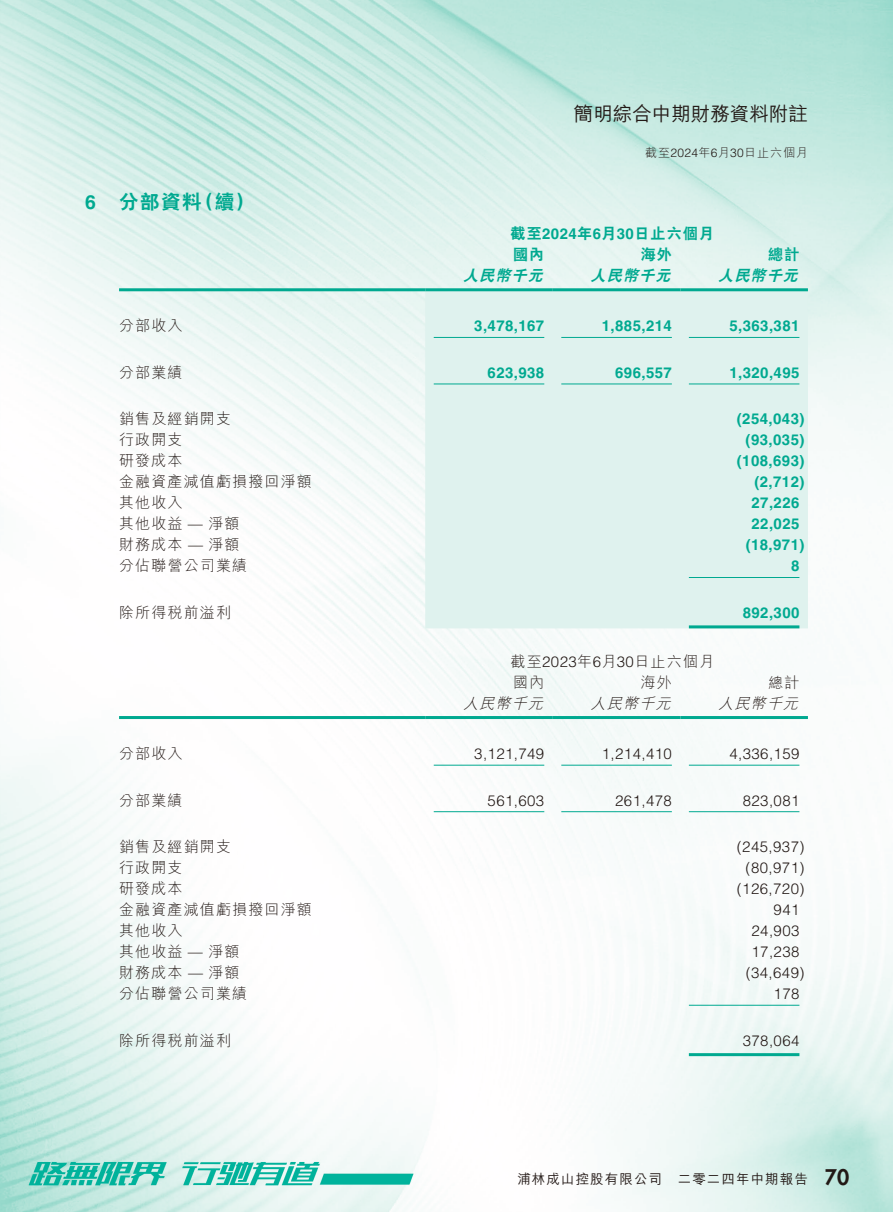
<style>
.page{position:relative;width:893px;height:1212px;background:#fff}
.page>*{position:absolute;margin:0;border:0;box-sizing:border-box;transform-origin:0 0}
.t1{font:800 21px "Futura Std";color:#231916}
.t2{font:500 19.5px "M Hei HK";color:#231916}
.t3{font:800 19.5px "C Hei 2 HK";color:#00a990}
.t4{font:700 19.5px "Helvetica LT Std";color:#00a990}
.t5{font:300 15px "M Hei HK";letter-spacing:.08em;color:#231916}
.t6{font:700 15px "Helvetica LT Std";letter-spacing:.03em;color:#00a990}
.t7{font:300 15px "Helvetica LT Std";letter-spacing:.03em;color:#231916}
.t8{font:800 15px "C Hei 2 HK";letter-spacing:.08em;color:#00a990}
.t9{font:italic 800 15px "C Hei 2 HK";color:#00a990}
.t10{font:italic 300 15px "M Hei HK";color:#231916}
.t11{font:500 13.5px "M Hei HK";letter-spacing:.08em;color:#231916}
.t12{font:300 12px "M Hei HK";letter-spacing:.08em;color:#231916}
.s1{font-family:"Helvetica LT Std"}
.s2{font-family:"Helvetica LT Std";font-weight:700}
</style>
<div class="page">
<img style="left:0;top:0;width:893px;height:1212px">
<div style="left:425px;top:291px;width:383px;height:337px;background:#dff2ee"></div>
<hr style="left:119px;top:288px;width:306px;height:3px;background:#00a990">
<hr style="left:425px;top:288px;width:128px;height:3px;background:#00a990">
<hr style="left:553px;top:288px;width:127px;height:3px;background:#00a990">
<hr style="left:680px;top:288px;width:128px;height:3px;background:#00a990">
<hr style="left:434px;top:337px;width:110px;height:1px;background:#00a990">
<hr style="left:561px;top:337px;width:111px;height:1px;background:#00a990">
<hr style="left:689px;top:337px;width:110px;height:1px;background:#00a990">
<hr style="left:434px;top:384px;width:110px;height:1px;background:#00a990">
<hr style="left:561px;top:384px;width:111px;height:1px;background:#00a990">
<hr style="left:689px;top:384px;width:110px;height:1px;background:#00a990">
<hr style="left:689px;top:577px;width:110px;height:1px;background:#00a990">
<hr style="left:689px;top:625px;width:110px;height:3px;background:#00a990">
<hr style="left:119px;top:716px;width:306px;height:3px;background:#00a990">
<hr style="left:425px;top:716px;width:128px;height:3px;background:#00a990">
<hr style="left:553px;top:716px;width:127px;height:3px;background:#00a990">
<hr style="left:680px;top:716px;width:128px;height:3px;background:#00a990">
<hr style="left:434px;top:765px;width:110px;height:1px;background:#00a990">
<hr style="left:561px;top:765px;width:111px;height:1px;background:#00a990">
<hr style="left:689px;top:765px;width:110px;height:1px;background:#00a990">
<hr style="left:434px;top:811px;width:110px;height:1px;background:#00a990">
<hr style="left:561px;top:811px;width:111px;height:1px;background:#00a990">
<hr style="left:689px;top:811px;width:110px;height:1px;background:#00a990">
<hr style="left:689px;top:1005px;width:110px;height:1px;background:#00a990">
<hr style="left:689px;top:1053px;width:110px;height:3px;background:#00a990">
<h2 class="t4" style="left:85px;top:190px;width:12px">6</h2>
<h2 class="t3" style="left:119px;top:192px;width:84px">分部資料</h2>
<h2 class="t3" style="left:195px;top:192px;width:61px">（續(</h2>
<p class="t5" style="left:119px;top:318px;width:65px">分部收入</p>
<p class="t5" style="left:119px;top:365px;width:65px">分部業績</p>
<p class="t5" style="left:119px;top:411px;width:114px">銷售及經銷開支</p>
<p class="t5" style="left:119px;top:432px;width:65px">行政開支</p>
<p class="t5" style="left:119px;top:453px;width:65px">研發成本</p>
<p class="t5" style="left:119px;top:474px;width:194px">金融資產減值虧損撥回淨額</p>
<p class="t5" style="left:119px;top:495px;width:65px">其他收入</p>
<p class="t5" style="left:119px;top:516px;width:122px">其他收益 <span class="s1">—</span> 淨額</p>
<p class="t5" style="left:119px;top:537px;width:122px">財務成本 <span class="s1">—</span> 淨額</p>
<p class="t5" style="left:119px;top:558px;width:130px">分佔聯營公司業績</p>
<p class="t5" style="left:119px;top:605px;width:114px">除所得稅前溢利</p>
<p class="t5" style="left:119px;top:746px;width:65px">分部收入</p>
<p class="t5" style="left:119px;top:792px;width:65px">分部業績</p>
<p class="t5" style="left:119px;top:839px;width:114px">銷售及經銷開支</p>
<p class="t5" style="left:119px;top:860px;width:65px">行政開支</p>
<p class="t5" style="left:119px;top:881px;width:65px">研發成本</p>
<p class="t5" style="left:119px;top:902px;width:194px">金融資產減值虧損撥回淨額</p>
<p class="t5" style="left:119px;top:923px;width:65px">其他收入</p>
<p class="t5" style="left:119px;top:944px;width:122px">其他收益 <span class="s1">—</span> 淨額</p>
<p class="t5" style="left:119px;top:965px;width:122px">財務成本 <span class="s1">—</span> 淨額</p>
<p class="t5" style="left:119px;top:986px;width:130px">分佔聯營公司業績</p>
<p class="t5" style="left:119px;top:1032px;width:114px">除所得稅前溢利</p>
<h2 class="t2" style="left:574px;top:99px;width:235px">簡明綜合中期財務資料附註</h2>
<p class="t12" style="left:645px;top:146px;width:164px">截至<span class="s1">2024</span>年 月<span class="s1">6 30</span>日止六個月</p>
<p class="t8" style="left:511px;top:226px;width:205px">截至<span class="s2">2024</span>年 月<span class="s2">6 30</span>日止六個月</p>
<p class="t8" style="left:513px;top:247px;width:33px">國內</p>
<p class="t8" style="left:641px;top:247px;width:33px">海外</p>
<p class="t8" style="left:768px;top:247px;width:33px">總計</p>
<p class="t9" style="left:463px;top:268px;width:85px">人民幣千元</p>
<p class="t9" style="left:591px;top:268px;width:85px">人民幣千元</p>
<p class="t9" style="left:718px;top:268px;width:85px">人民幣千元</p>
<p class="t6" style="left:474px;top:317px;width:72px">3,478,167</p>
<p class="t6" style="left:602px;top:317px;width:72px">1,885,214</p>
<p class="t6" style="left:729px;top:317px;width:72px">5,363,381</p>
<p class="t6" style="left:488px;top:363px;width:58px">623,938</p>
<p class="t6" style="left:615px;top:363px;width:58px">696,557</p>
<p class="t6" style="left:729px;top:363px;width:72px">1,320,495</p>
<p class="t6" style="left:737px;top:410px;width:69px">)254,043(</p>
<p class="t6" style="left:746px;top:431px;width:60px">)93,035(</p>
<p class="t6" style="left:737px;top:452px;width:69px">)108,693(</p>
<p class="t6" style="left:754px;top:473px;width:52px">)2,712(</p>
<p class="t6" style="left:751px;top:494px;width:49px">27,226</p>
<p class="t6" style="left:751px;top:515px;width:49px">22,025</p>
<p class="t6" style="left:746px;top:536px;width:60px">)18,971(</p>
<p class="t6" style="left:791px;top:557px;width:10px">8</p>
<p class="t6" style="left:743px;top:603px;width:58px">892,300</p>
<p class="t5" style="left:511px;top:653px;width:205px">截至<span class="s1">2023</span>年 月<span class="s1">6 30</span>日止六個月</p>
<p class="t5" style="left:513px;top:674px;width:33px">國內</p>
<p class="t5" style="left:641px;top:674px;width:33px">海外</p>
<p class="t5" style="left:768px;top:674px;width:33px">總計</p>
<p class="t10" style="left:463px;top:695px;width:85px">人民幣千元</p>
<p class="t10" style="left:591px;top:695px;width:85px">人民幣千元</p>
<p class="t10" style="left:718px;top:695px;width:85px">人民幣千元</p>
<p class="t7" style="left:474px;top:744px;width:72px">3,121,749</p>
<p class="t7" style="left:488px;top:791px;width:58px">561,603</p>
<p class="t7" style="left:602px;top:744px;width:72px">1,214,410</p>
<p class="t7" style="left:615px;top:791px;width:58px">261,478</p>
<p class="t7" style="left:729px;top:744px;width:72px">4,336,159</p>
<p class="t7" style="left:743px;top:791px;width:58px">823,081</p>
<p class="t7" style="left:737px;top:837px;width:69px">)245,937(</p>
<p class="t7" style="left:746px;top:858px;width:60px">)80,971(</p>
<p class="t7" style="left:737px;top:879px;width:69px">)126,720(</p>
<p class="t7" style="left:774px;top:900px;width:27px">941</p>
<p class="t7" style="left:751px;top:921px;width:49px">24,903</p>
<p class="t7" style="left:751px;top:942px;width:49px">17,238</p>
<p class="t7" style="left:746px;top:963px;width:60px">)34,649(</p>
<p class="t7" style="left:774px;top:984px;width:27px">178</p>
<p class="t7" style="left:743px;top:1031px;width:58px">378,064</p>
<p class="t11" style="left:517px;top:1169px;width:146px">浦林成山控股有限公司</p>
<p class="t11" style="left:678px;top:1169px;width:132px">二零二四年中期報告</p>
<h1 class="t1" style="left:825px;top:1164px;width:26px">70</h1>
</div>
